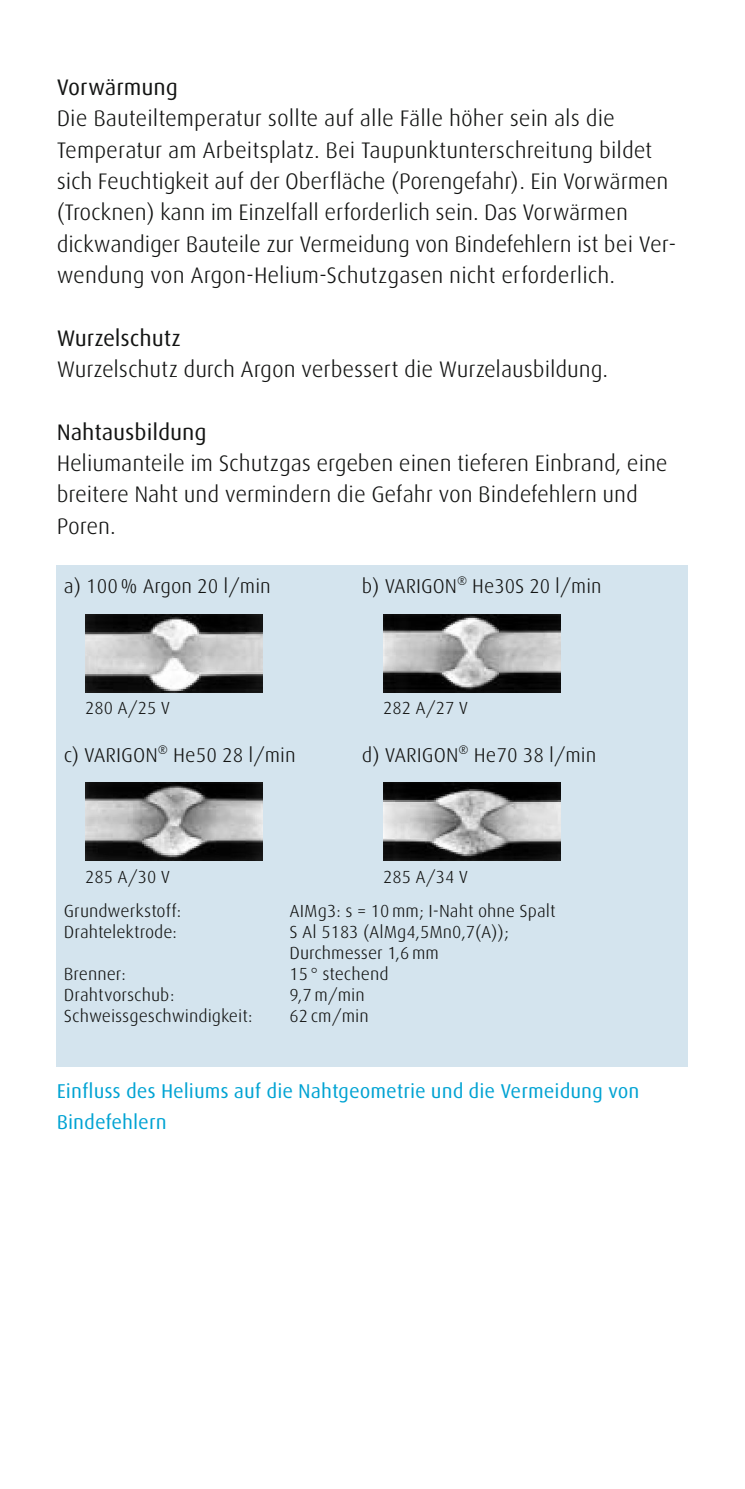
<style>
.page{position:relative;width:745px;height:1489px;background:#fff}
.page>*{position:absolute;margin:0;border:0;box-sizing:border-box;transform-origin:0 0}
.t1{font:300 22.5px/31.2px "Linde Dax Global";letter-spacing:-.005em;color:#131413}
.t2{font:22.5px "Linde Dax Global";letter-spacing:-.005em;color:#131413}
.t3{font:300 20px "Linde Dax Global";color:#131413}
.t4{font:20px/31.2px "Linde Dax Global";color:#00a3d3}
.t5{font:300 17.5px/21px "Linde Dax Global";color:#131413}
</style>
<div class="page">
<div style="left:57px;top:565px;width:630px;height:501px;background:#d4e4ee"></div>
<img style="left:85px;top:614px;width:177px;height:78px">
<img style="left:383px;top:614px;width:177px;height:78px">
<img style="left:85px;top:782px;width:177px;height:78px">
<img style="left:383px;top:782px;width:177px;height:78px">
<p class="t2" style="left:57px;top:74px;width:122px">Vorwärmung</p>
<p class="t1" style="left:57px;top:103px;width:620px">Die Bauteiltemperatur sollte auf alle Fälle höher sein als die Temperatur am Arbeitsplatz. Bei Taupunktunterschreitung bildet sich Feuchtigkeit auf der Oberfläche (Porengefahr). Ein Vorwärmen (Trocknen) kann im Einzelfall erforderlich sein. Das Vorwärmen dickwandiger Bauteile zur Vermeidung von Bindefehlern ist bei Ver&shy;wendung von Argon-Helium-Schutzgasen nicht erforderlich.</p>
<p class="t2" style="left:57px;top:325px;width:126px">Wurzelschutz</p>
<p class="t1" style="left:57px;top:354px;width:552px">Wurzelschutz durch Argon verbessert die Wurzelausbildung.</p>
<p class="t2" style="left:57px;top:419px;width:151px">Nahtausbildung</p>
<p class="t1" style="left:57px;top:448px;width:612px">Heliumanteile im Schutzgas ergeben einen tieferen Einbrand, eine breitere Naht und vermindern die Gefahr von Bindefehlern und<br>Poren.</p>
<p class="t3" style="left:64px;top:575px;width:208px">a) 100% Argon 20 l/min</p>
<p class="t3" style="left:361px;top:575px;width:241px">b) VARIGON® He30S 20 l/min</p>
<p class="t5" style="left:85px;top:697px;width:86px">280 A/25 V</p>
<p class="t5" style="left:383px;top:697px;width:86px">282 A/27 V</p>
<p class="t3" style="left:64px;top:743px;width:233px">c) VARIGON® He50 28 l/min</p>
<p class="t3" style="left:361px;top:743px;width:236px">d) VARIGON® He70 38 l/min</p>
<p class="t5" style="left:85px;top:866px;width:86px">285 A/30 V</p>
<p class="t5" style="left:383px;top:866px;width:86px">285 A/34 V</p>
<p class="t5" style="left:64px;top:900px;width:119px">Grundwerkstoff:</p>
<p class="t5" style="left:289px;top:900px;width:268px">AIMg3: s = 10mm; I-Naht ohne Spalt</p>
<p class="t5" style="left:64px;top:921px;width:114px">Drahtelektrode:</p>
<p class="t5" style="left:289px;top:921px;width:221px">S Al 5183 (AlMg4,5Mn0,7(A));<br>Durchmesser 1,6mm</p>
<p class="t5" style="left:64px;top:963px;width:63px">Brenner:</p>
<p class="t5" style="left:289px;top:963px;width:100px">15° stechend</p>
<p class="t5" style="left:64px;top:984px;width:112px">Drahtvorschub:</p>
<p class="t5" style="left:289px;top:984px;width:77px">9,7m/min</p>
<p class="t5" style="left:64px;top:1005px;width:190px">Schweissgeschwindigkeit:</p>
<p class="t5" style="left:289px;top:1005px;width:81px">62 cm/min</p>
<p class="t4" style="left:57px;top:1075px;width:584px">Einfluss des Heliums auf die Nahtgeometrie und die Vermeidung von<br>Bindefehlern</p>
</div>
